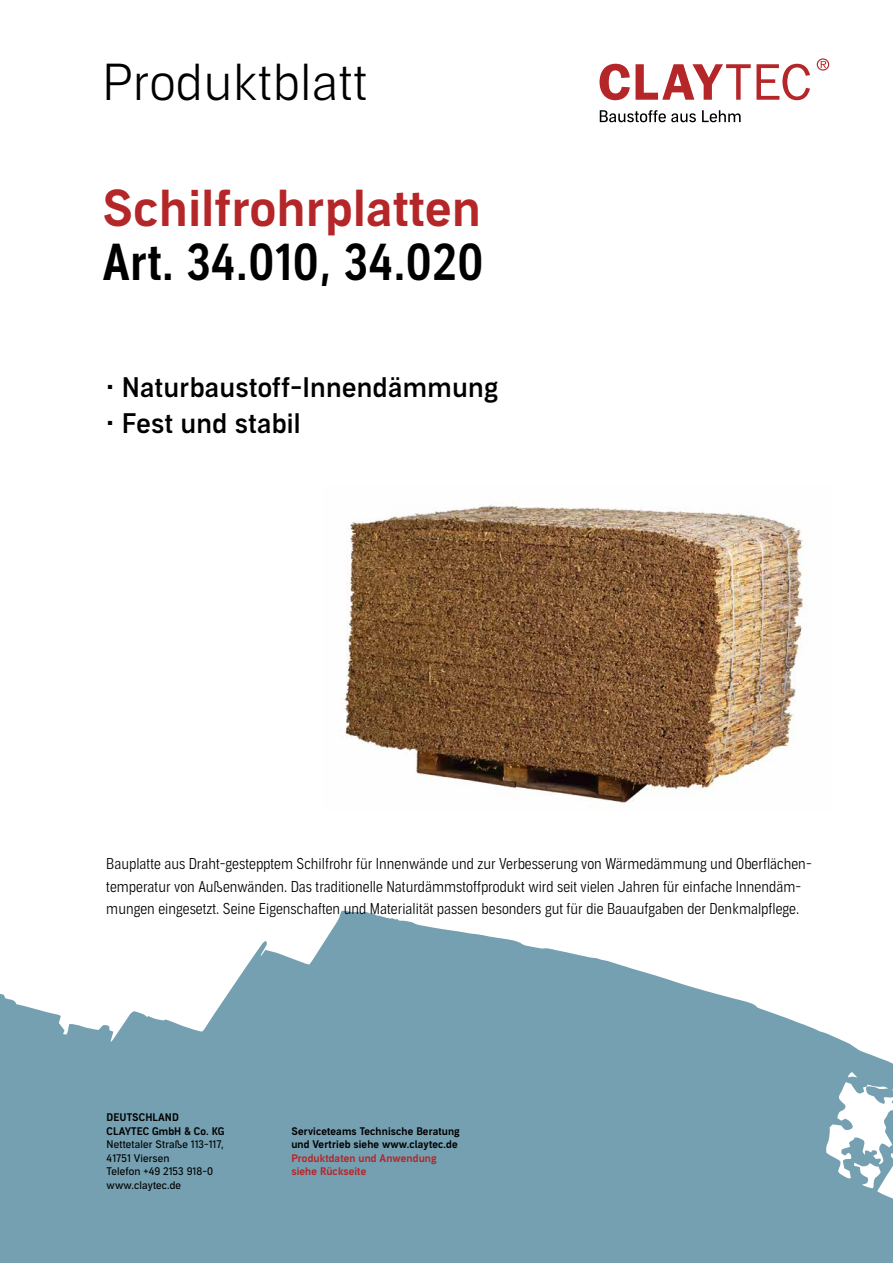
<style>
.page{position:relative;width:893px;height:1263px;background:#fff}
.page>*{position:absolute;margin:0;border:0;box-sizing:border-box;transform-origin:0 0}
.t1{font:49.5px "Aago Sm";letter-spacing:.01em;color:#b52628}
.t2{font:49.5px "Aago Condensed Sm";letter-spacing:.01em;color:#000}
.t3{font:300 49.5px "Aago";letter-spacing:.01em;color:#000}
.t4{font:500 27px "Aago";letter-spacing:.01em;color:#000}
.t5{font:300 15px/22.5px "Aago Condensed";color:#000}
.t6{font:10.5px/13.5px "Aago Sm";letter-spacing:.01em;color:#000}
.t7{font:10.5px/13.5px "Aago";letter-spacing:.01em;color:#000}
.t8{font:10.5px/13.5px "Aago Sm";letter-spacing:.01em;color:#b52628}
</style>
<div class="page">
<svg style="left:0;top:910px;width:893px;height:353px;fill:#75a0b1"></svg>
<svg style="left:599px;top:64px;width:211px;height:36px"></svg>
<svg style="left:817px;top:58px;width:12px;height:13px"></svg>
<svg style="left:600px;top:110px;width:141px;height:12px"></svg>
<img style="left:344px;top:504px;width:463px;height:300px">
<h1 class="t3" style="left:102px;top:54px;width:267px">Produktblatt</h1>
<h1 class="t1" style="left:102px;top:179px;width:380px">Schilfrohrplatten</h1>
<h1 class="t2" style="left:102px;top:234px;width:382px">Art. 34.010, 34.020</h1>
<h2 class="t4" style="left:106px;top:372px;width:393px">• Naturbaustoff-Innendämmung</h2>
<h2 class="t4" style="left:106px;top:408px;width:196px">• Fest und stabil</h2>
<p class="t5" style="left:106px;top:853px;width:707px">Bauplatte aus Draht-gestepptem Schilfrohr für Innenwände und zur Verbesserung von Wärmedämmung und Oberflächen&shy;temperatur von Außenwänden. Das traditionelle Naturdämmstoffprodukt wird seit vielen Jahren für einfache Innendäm&shy;mungen eingesetzt. Seine Eigenschaften und Materialität passen besonders gut für die Bauaufgaben der Denkmalpflege.</p>
<p class="t6" style="left:107px;top:1111px;width:119px">DEUTSCHLAND<br>CLAYTEC GmbH &amp; Co. KG</p>
<p class="t7" style="left:107px;top:1138px;width:119px">Nettetaler Straße 113-117,<br>41751 Viersen<br>Telefon +49 2153 918-0 www.claytec.de</p>
<p class="t6" style="left:291px;top:1125px;width:170px">Serviceteams Technische Beratung und Vertrieb siehe www.claytec.de</p>
<p class="t8" style="left:291px;top:1152px;width:147px">Produktdaten und Anwendung siehe Rückseite</p>
</div>
